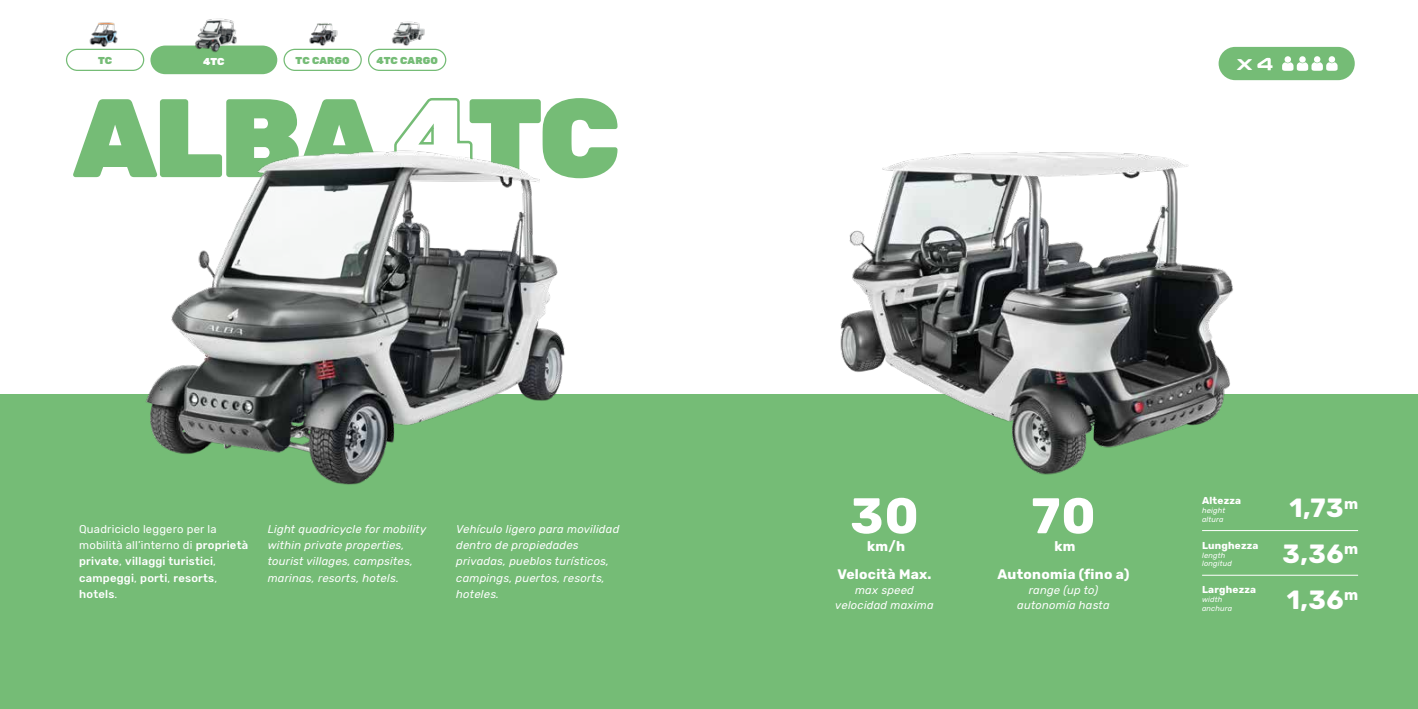
<style>
.page{position:relative;width:1418px;height:709px;background:#fff}
.page>*{position:absolute;margin:0;border:0;box-sizing:border-box;transform-origin:0 0}
.t1{font:900 111.25px "Rubik";letter-spacing:-.035em;color:#75bc76}
.t2{font:700 50px "Rubik";color:#fff}
.t3{font:700 26.25px/45.6px "Rubik";color:#fff;text-align:justify}
.t4{font:700 19.62px "Conthrax Rg";color:#fff}
.t5{font:700 13.75px "Rubik";letter-spacing:.02em;color:#fff}
.t6{font:italic 11.25px/16.2px "Rubik";letter-spacing:.02em;color:#fff}
.t7{font:500 11.25px/16.2px "Rubik";letter-spacing:.02em;color:#fff}
.t8{font:700 10px "Rubik";letter-spacing:.02em;color:#fff}
.t9{font:900 10px "Rubik";letter-spacing:.015em;color:#75bc76}
.t10{font:900 10px "Rubik";color:#fff}
.t11{font:italic 7.5px/8.8px "Rubik";letter-spacing:.02em;color:#fff}
.s1{font-weight:400}
</style>
<div class="page">
<div style="left:0;top:394px;width:1417px;height:315px;background:#75bc76"></div>
<img style="left:191px;top:18px;width:46px;height:28px">
<svg style="left:283px;top:48px;width:164px;height:23px"></svg>
<img style="left:309px;top:23px;width:29px;height:23px">
<img style="left:391px;top:21px;width:34px;height:25px">
<svg style="left:66px;top:46px;width:211px;height:28px"></svg>
<img style="left:86px;top:22px;width:37px;height:25px">
<img style="left:146px;top:150px;width:419px;height:335px">
<img style="left:840px;top:152px;width:393px;height:323px">
<hr style="left:1202px;top:530px;width:155px;height:1px;background:#fff">
<hr style="left:1202px;top:575px;width:155px;height:1px;background:#fff">
<div style="left:1218px;top:47px;width:136px;height:33px;background:#75bc76;border-radius:17px"></div>
<svg style="left:1257px;top:58px;width:15px;height:12px"></svg>
<svg style="left:1313px;top:56px;width:7px;height:7px"></svg>
<div style="left:1328px;top:56px;width:7px;height:7px;background:#fff;border-radius:50%"></div>
<div style="left:1284px;top:56px;width:6px;height:7px;background:#fff;border-radius:50%"></div>
<svg style="left:1282px;top:62px;width:55px;height:9px"></svg>
<div style="left:1299px;top:56px;width:6px;height:7px;background:#fff;border-radius:50%"></div>
<p class="t9" style="left:98px;top:54px;width:16px">TC</p>
<p class="t10" style="left:203px;top:55px;width:23px">4TC</p>
<p class="t9" style="left:295px;top:54px;width:56px">TC CARGO</p>
<p class="t9" style="left:376px;top:54px;width:63px">4TC CARGO</p>
<h1 class="t1" style="left:73px;top:72px;width:548px">ALBA 4TC</h1>
<p class="t7" style="left:79px;top:521px;width:170px"><span class="s1">Quadriciclo leggero per la mobilità all’interno di</span> proprietà private<span class="s1">,</span> villaggi turistici<span class="s1">, </span>campeggi<span class="s1">,</span> porti<span class="s1">,</span> resorts<span class="s1">, </span>hotels<span class="s1">.</span></p>
<p class="t6" style="left:268px;top:521px;width:160px">Light quadricycle for mobility within private properties, tourist villages, campsites, marinas, resorts, hotels.</p>
<p class="t6" style="left:456px;top:521px;width:165px">Vehículo ligero para movilidad dentro de propiedades privadas, pueblos turísticos, campings, puertos, resorts, hoteles.</p>
<h3 class="t4" style="left:1236px;top:48px;width:17px">x</h3>
<h2 class="t2" style="left:850px;top:486px;width:70px">30</h2>
<p class="t5" style="left:867px;top:538px;width:39px">km/h</p>
<p class="t5" style="left:837px;top:566px;width:96px">Velocità Max.</p>
<p class="t6" style="left:835px;top:582px;width:100px;line-height:15px;text-align:center">max speed velocidad maxima</p>
<h2 class="t2" style="left:1031px;top:486px;width:66px">70</h2>
<p class="t5" style="left:1054px;top:538px;width:23px">km</p>
<p class="t5" style="left:997px;top:566px;width:133px">Autonomia (fino a)</p>
<p class="t6" style="left:1017px;top:582px;width:94px;line-height:15px;text-align:center">range (up to) autonomía hasta</p>
<p class="t8" style="left:1202px;top:495px;width:41px">Altezza</p>
<p class="t11" style="left:1202px;top:506px;width:25px">height</p>
<p class="t11" style="left:1202px;top:515px;width:23px">altura</p>
<p class="t8" style="left:1202px;top:539px;width:58px">Lunghezza</p>
<p class="t11" style="left:1202px;top:551px;width:31px">length longitud</p>
<p class="t8" style="left:1202px;top:584px;width:56px">Larghezza</p>
<p class="t11" style="left:1202px;top:595px;width:32px">width anchura</p>
<h3 class="t3" style="left:1282px;top:486px;width:77px">1,73<sup>m </sup>3,36<sup>m </sup>1,36<sup>m</sup></h3>
</div>
